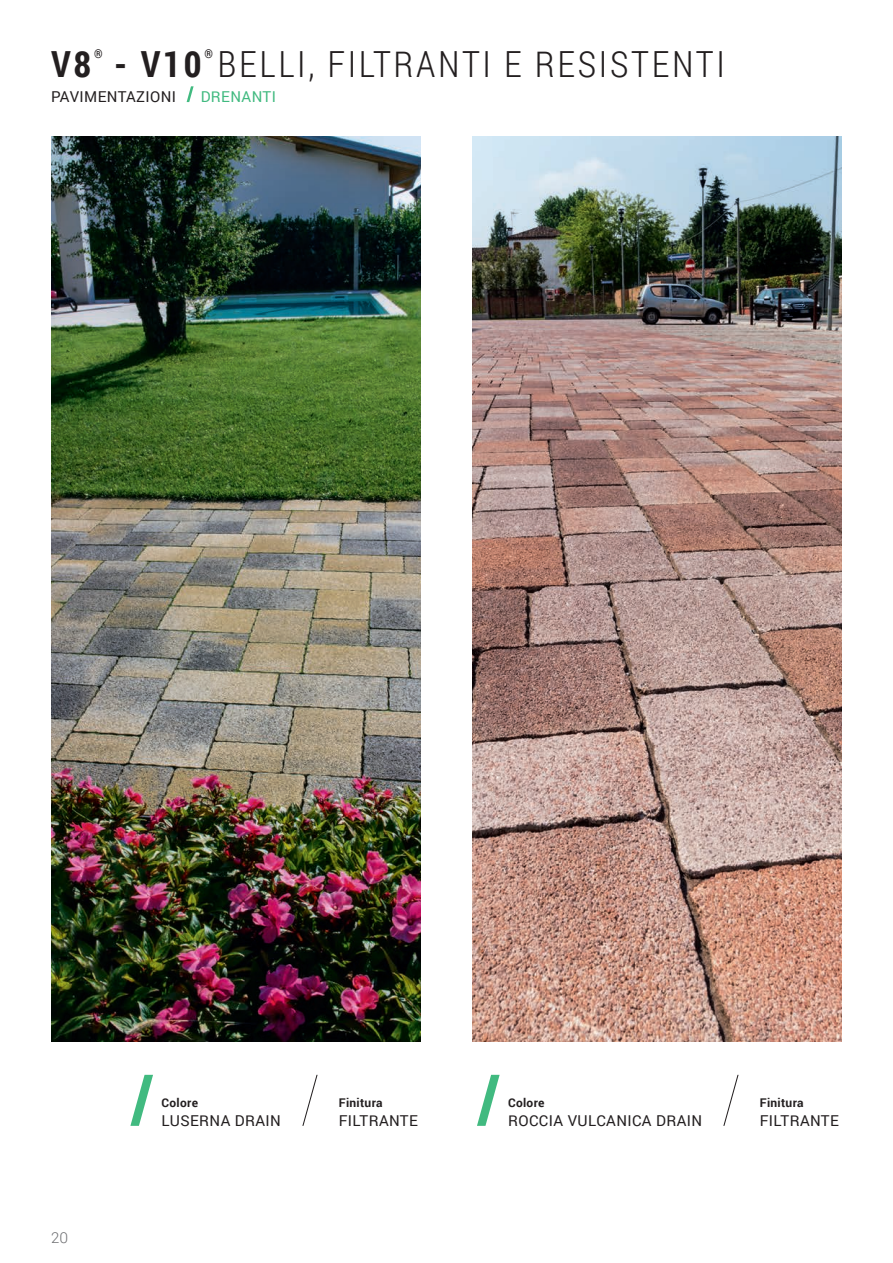
<style>
.page{position:relative;width:893px;height:1263px;background:#fff}
.page>*{position:absolute;margin:0;border:0;box-sizing:border-box;transform-origin:0 0}
.t1{font:300 36px "Roboto Condensed";letter-spacing:.075em;color:#231f20}
.t2{font:700 36px "Roboto Condensed";color:#231f20}
.t3{font:15px "Roboto";letter-spacing:.025em;color:#231f20}
.t4{font:15px "Roboto";letter-spacing:.025em;color:#41ba80}
.t5{font:300 15px "Roboto";color:#6c6d70}
.t6{font:700 12.3px "Roboto Condensed";color:#231f20}
.t7{font:700 12px "Roboto";letter-spacing:.025em;color:#231f20}
.s1{font-weight:700}
</style>
<div class="page">
<svg style="left:187px;top:86px;width:7px;height:16px"></svg>
<svg style="left:477px;top:1075px;width:23px;height:51px"></svg>
<svg style="left:723px;top:1075px;width:16px;height:51px"></svg>
<img style="left:51px;top:136px;width:370px;height:906px">
<img style="left:472px;top:136px;width:370px;height:906px">
<svg style="left:302px;top:1075px;width:16px;height:51px"></svg>
<svg style="left:130px;top:1075px;width:23px;height:51px"></svg>
<h1 class="t2" style="left:51px;top:39px;width:42px">V8</h1>
<p class="t6" style="left:94px;top:45px;width:10px">®</p>
<h1 class="t1" style="left:114px;top:39px;width:612px"><span class="s1">- V10</span> BELLI, FILTRANTI E RESISTENTI</h1>
<p class="t6" style="left:204px;top:45px;width:10px">®</p>
<p class="t3" style="left:51px;top:86px;width:127px">PAVIMENTAZIONI</p>
<p class="t4" style="left:201px;top:86px;width:77px">DRENANTI</p>
<p class="t5" style="left:51px;top:1227px;width:19px">20</p>
<p class="t7" style="left:162px;top:1094px;width:38px">Colore</p>
<p class="t3" style="left:162px;top:1110px;width:121px">LUSERNA DRAIN</p>
<p class="t7" style="left:339px;top:1094px;width:45px">Finitura</p>
<p class="t3" style="left:339px;top:1110px;width:81px">FILTRANTE</p>
<p class="t7" style="left:508px;top:1094px;width:38px">Colore</p>
<p class="t3" style="left:508px;top:1110px;width:195px">ROCCIA VULCANICA DRAIN</p>
<p class="t7" style="left:760px;top:1094px;width:45px">Finitura</p>
<p class="t3" style="left:760px;top:1110px;width:81px">FILTRANTE</p>
</div>
